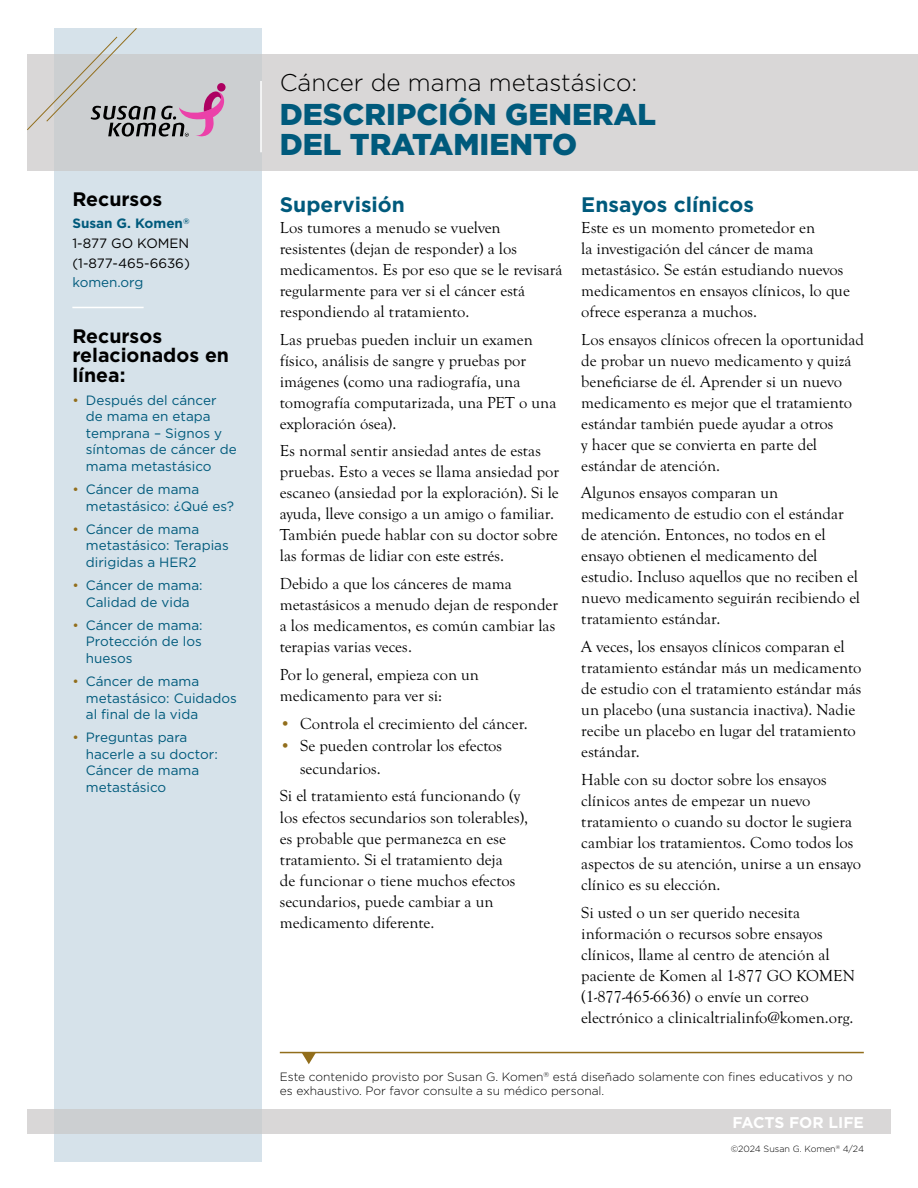
<style>
.page{position:relative;width:918px;height:1188px;background:#fff}
.page>*{position:absolute;margin:0;border:0;box-sizing:border-box;transform-origin:0 0}
.t1{font:900 30.15px/30.2px "Gotham";color:#005a7c}
.t2{font:300 24.15px "Gotham";color:#000}
.t3{font:700 21px "Gotham";color:#005a7c}
.t4{font:700 19.5px/19.5px "Gotham";color:#000}
.t5{font:16.5px/21px "Goudy Old Sty";color:#000}
.t6{font:700 15.6px "Gotham";color:#fff}
.t7{font:13.5px/16.5px "Gotham";color:#005a7c}
.t8{font:13.5px/19.8px "Gotham";color:#000;text-align:justify}
.t9{font:300 12px/13.5px "Gotham";color:#000}
.t10{font:300 9px "Gotham";color:#000}
.s1{font-weight:700;color:#005a7c}
.s2{color:#926e1c}
</style>
<div class="page">
<div style="left:54px;top:28px;width:208px;height:1134px;background:#d6e2ea"></div>
<div style="left:27px;top:54px;width:891px;height:117px;background:linear-gradient(to right,#cfd1d3,#dcd9d9)"></div>
<hr style="left:260px;top:81px;width:2px;height:71px;background:#fff">
<svg style="left:27px;top:28px;width:199px;height:112px"></svg>
<div style="left:27px;top:1110px;width:864px;height:24px;background:linear-gradient(to right,#cfd1d3,#dcd9d9)"></div>
<hr style="left:72px;top:307px;width:72px;height:1px;background:#fff">
<hr style="left:280px;top:1052px;width:584px;height:1px;background:#926e1c">
<svg style="left:302px;top:1053px;width:14px;height:11px"></svg>
<p class="t4" style="left:72px;top:189px;width:91px">Recursos</p>
<p class="t8" style="left:72px;top:214px;width:119px"><span class="s1">Susan G. Komen</span><sup>® </sup>1-877 GO KOMEN (1-877-465-6636)</p>
<p class="t7" style="left:72px;top:274px;width:73px">komen.org</p>
<p class="t4" style="left:72px;top:326px;width:158px">Recursos relacionados en línea:</p>
<p class="t7" style="left:86px;top:392px;width:152px;text-indent:-14px"><span class="s2">•</span> Después del cáncer de mama en etapa temprana – Signos y síntomas de cáncer de mama metastásico</p>
<p class="t7" style="left:86px;top:481px;width:150px;text-indent:-14px"><span class="s2">•</span> Cáncer de mama metastásico: ¿Qué es?</p>
<p class="t7" style="left:86px;top:521px;width:144px;text-indent:-14px"><span class="s2">•</span> Cáncer de mama metastásico: Terapias dirigidas a HER2</p>
<p class="t7" style="left:72px;top:577px;width:132px;text-align:center"><span class="s2">•</span> Cáncer de mama:<br>Calidad de vida</p>
<p class="t7" style="left:86px;top:617px;width:118px;text-align:justify;text-indent:-14px"><span class="s2">•</span> Cáncer de mama:<br>Protección de los huesos</p>
<p class="t7" style="left:86px;top:673px;width:152px;text-indent:-14px"><span class="s2">•</span> Cáncer de mama metastásico: Cuidados al final de la vida</p>
<p class="t7" style="left:86px;top:729px;width:133px;text-indent:-14px"><span class="s2">•</span> Preguntas para hacerle a su doctor:<br>Cáncer de mama metastásico</p>
<h2 class="t2" style="left:280px;top:70px;width:359px">Cáncer de mama metastásico:</h2>
<h1 class="t1" style="left:280px;top:99px;width:378px">DESCRIPCIÓN GENERAL<br>DEL TRATAMIENTO</h1>
<p class="t3" style="left:280px;top:192px;width:127px">Supervisión</p>
<p class="t5" style="left:280px;top:217px;width:284px">Los tumores a menudo se vuelven resistentes (dejan de responder) a los medicamentos. Es por eso que se le revisará regularmente para ver si el cáncer está respondiendo al tratamiento.</p>
<p class="t5" style="left:280px;top:329px;width:278px">Las pruebas pueden incluir un examen físico, análisis de sangre y pruebas por imágenes (como una radiografía, una tomografía computarizada, una PET o una exploración ósea).</p>
<p class="t5" style="left:280px;top:441px;width:281px">Es normal sentir ansiedad antes de estas pruebas. Esto a veces se llama ansiedad por escaneo (ansiedad por la exploración). Si le ayuda, lleve consigo a un amigo o familiar.<br>También puede hablar con su doctor sobre las formas de lidiar con este estrés.</p>
<p class="t5" style="left:280px;top:574px;width:280px">Debido a que los cánceres de mama metastásicos a menudo dejan de responder a los medicamentos, es común cambiar las terapias varias veces.</p>
<p class="t5" style="left:280px;top:664px;width:201px">Por lo general, empieza con un medicamento para ver si:</p>
<p class="t5" style="left:280px;top:713px;width:249px"><span class="s2">•</span> Controla el crecimiento del cáncer.</p>
<p class="t5" style="left:300px;top:735px;width:204px;line-height:22.5px;text-indent:-20px"><span class="s2">•</span> Se pueden controlar los efectos secundarios.</p>
<p class="t5" style="left:280px;top:786px;width:250px">Si el tratamiento está funcionando (y los efectos secundarios son tolerables), es probable que permanezca en ese tratamiento. Si el tratamiento deja<br>de funcionar o tiene muchos efectos secundarios, puede cambiar a un medicamento diferente.</p>
<p class="t3" style="left:581px;top:192px;width:174px">Ensayos clínicos</p>
<p class="t5" style="left:581px;top:217px;width:270px">Este es un momento prometedor en<br>la investigación del cáncer de mama metastásico. Se están estudiando nuevos medicamentos en ensayos clínicos, lo que ofrece esperanza a muchos.</p>
<p class="t5" style="left:581px;top:329px;width:284px">Los ensayos clínicos ofrecen la oportunidad de probar un nuevo medicamento y quizá beneficiarse de él. Aprender si un nuevo medicamento es mejor que el tratamiento estándar también puede ayudar a otros<br>y hacer que se convierta en parte del estándar de atención.</p>
<p class="t5" style="left:581px;top:483px;width:280px">Algunos ensayos comparan un medicamento de estudio con el estándar de atención. Entonces, no todos en el ensayo obtienen el medicamento del estudio. Incluso aquellos que no reciben el nuevo medicamento seguirán recibiendo el tratamiento estándar.</p>
<p class="t5" style="left:581px;top:637px;width:282px">A veces, los ensayos clínicos comparan el tratamiento estándar más un medicamento de estudio con el tratamiento estándar más un placebo (una sustancia inactiva). Nadie recibe un placebo en lugar del tratamiento estándar.</p>
<p class="t5" style="left:581px;top:769px;width:281px">Hable con su doctor sobre los ensayos clínicos antes de empezar un nuevo tratamiento o cuando su doctor le sugiera cambiar los tratamientos. Como todos los aspectos de su atención, unirse a un ensayo clínico es su elección.</p>
<p class="t5" style="left:581px;top:902px;width:275px">Si usted o un ser querido necesita información o recursos sobre ensayos clínicos, llame al centro de atención al paciente de Komen al 1-877 GO KOMEN (1-877-465-6636) o envíe un correo electrónico a clinicaltrialinfo@komen.org.</p>
<p class="t9" style="left:280px;top:1071px;width:575px">Este contenido provisto por Susan G. Komen<sup>®</sup> está diseñado solamente con fines educativos y no es exhaustivo. Por favor consulte a su médico personal.</p>
<p class="t6" style="left:733px;top:1113px;width:133px">FACTS FOR LIFE</p>
<p class="t10" style="left:731px;top:1144px;width:135px">©2024 Susan G. Komen<sup>®</sup> 4/24</p>
</div>
